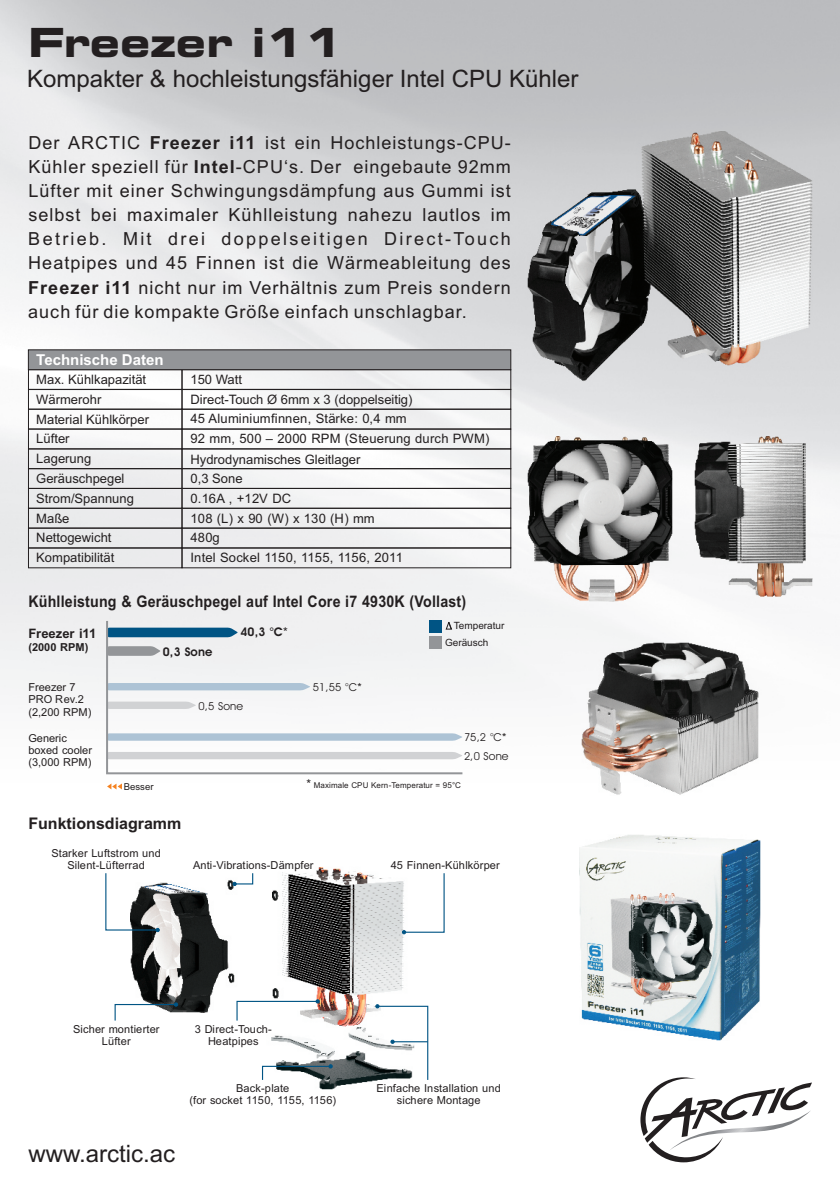
<style>
.page{position:relative;width:840px;height:1191px;background:#fff}
.page>*{position:absolute;margin:0;border:0;box-sizing:border-box;transform-origin:0 0}
.t1{font:700 40px "H Square 721 Extended BT";color:#231f20}
.t2{font:24px "Arial";color:#231f20}
.t3{font:18px/24.2px "Arial";letter-spacing:.055em;color:#231f20;text-align:justify}
.t4{font:700 16px "Arial";letter-spacing:.015em;color:#231f20;scale:.89 1}
.t5{font:700 16px "Arial";letter-spacing:.015em;color:#231f20}
.t6{font:700 15px "Arial";color:#fff}
.t7{font:13px "Arial";color:#231f20}
.t8{font:700 13px "Arial";color:#231f20}
.t9{font:700 12px "Avant Garde IT Cby BT";color:#231f20}
.t10{font:11px/12.2px "Arial";color:#231f20;text-align:center}
.t11{font:11px/19.2px "Avant Garde IT Cby BT";color:#231f20}
.t12{font:700 11px "Arial";color:#231f20}
.t13{font:10px/16.8px "Arial";color:#231f20}
.t14{font:9.6px "Arial";color:#231f20}
.t15{font:8px "Arial";color:#231f20}
.s1{font-weight:700}
.s2{font-family:"Arial";font-weight:400}
.s3{font-family:"Arial"}
.s4{font-size:12px}
</style>
<div class="page">
<img style="left:0;top:0;width:839px;height:790px">
<svg style="left:640px;top:1077px;width:171px;height:85px"></svg>
<div style="left:181px;top:369px;width:330px;height:21px;border:1px solid #231f20"></div>
<div style="left:28px;top:369px;width:154px;height:21px;border:1px solid #231f20"></div>
<div style="left:181px;top:409px;width:330px;height:20px;border:1px solid #231f20"></div>
<div style="left:28px;top:409px;width:154px;height:20px;border:1px solid #231f20"></div>
<svg style="left:27px;top:349px;width:484px;height:22px;background:#8c8d90"></svg>
<div style="left:181px;top:428px;width:330px;height:21px;border:1px solid #231f20"></div>
<div style="left:28px;top:428px;width:154px;height:21px;border:1px solid #231f20"></div>
<div style="left:181px;top:448px;width:330px;height:21px;border:1px solid #231f20"></div>
<div style="left:28px;top:448px;width:154px;height:21px;border:1px solid #231f20"></div>
<div style="left:181px;top:488px;width:330px;height:21px;border:1px solid #231f20"></div>
<div style="left:28px;top:488px;width:154px;height:21px;border:1px solid #231f20"></div>
<div style="left:181px;top:508px;width:330px;height:20px;border:1px solid #231f20"></div>
<div style="left:28px;top:508px;width:154px;height:20px;border:1px solid #231f20"></div>
<div style="left:181px;top:527px;width:330px;height:21px;border:1px solid #231f20"></div>
<div style="left:28px;top:527px;width:154px;height:21px;border:1px solid #231f20"></div>
<div style="left:181px;top:547px;width:330px;height:21px;border:1px solid #231f20"></div>
<div style="left:28px;top:547px;width:154px;height:21px;border:1px solid #231f20"></div>
<img style="left:527px;top:437px;width:145px;height:165px">
<img style="left:694px;top:437px;width:117px;height:160px">
<svg style="left:105px;top:619px;width:359px;height:156px"></svg>
<svg style="left:107px;top:783px;width:15px;height:6px"></svg>
<img style="left:527px;top:132px;width:284px;height:250px">
<img style="left:689px;top:133px;width:70px;height:233px">
<img style="left:551px;top:195px;width:84px;height:40px">
<img style="left:557px;top:227px;width:21px;height:10px">
<img style="left:581px;top:642px;width:177px;height:153px">
<img style="left:130px;top:882px;width:79px;height:130px">
<img style="left:287px;top:867px;width:118px;height:183px">
<img style="left:209px;top:872px;width:78px;height:170px">
<img style="left:276px;top:1050px;width:99px;height:39px">
<svg style="left:114px;top:1002px;width:64px;height:19px"></svg>
<svg style="left:232px;top:872px;width:22px;height:14px"></svg>
<svg style="left:401px;top:872px;width:44px;height:62px"></svg>
<svg style="left:236px;top:999px;width:83px;height:22px"></svg>
<svg style="left:375px;top:1004px;width:53px;height:77px"></svg>
<svg style="left:262px;top:1064px;width:70px;height:17px"></svg>
<svg style="left:105px;top:873px;width:55px;height:59px"></svg>
<img style="left:579px;top:835px;width:181px;height:205px">
<h1 class="t1" style="left:28px;top:27px;width:316px">Freezer i11</h1>
<h2 class="t2" style="left:27px;top:70px;width:552px">Kompakter &amp; hochleistungsfähiger Intel CPU Kühler</h2>
<p class="t3" style="left:28px;top:132px;width:483px">Der ARCTIC <span class="s1">Freezer i11</span> ist ein Hochleistungs-CPU-Kühler speziell für <span class="s1">Intel</span>-CPU‘s. Der eingebaute 92mm Lüfter mit einer Schwingungsdämpfung aus Gummi ist selbst bei maximaler Kühlleistung nahezu lautlos im Betrieb. Mit drei doppelseitigen Direct-Touch Heatpipes und 45 Finnen ist die Wärmeableitung des <span class="s1">Freezer i11</span> nicht nur im Verhältnis zum Preis sondern auch für die kompakte Größe einfach unschlagbar.</p>
<p class="t6" style="left:36px;top:354px;width:129px">Technische Daten</p>
<p class="t7" style="left:36px;top:394px;width:67px">Wärmerohr</p>
<p class="t7" style="left:190px;top:394px;width:223px">Direct-Touch Ø 6mm x 3 (doppelseitig)</p>
<p class="t7" style="left:36px;top:374px;width:111px">Max. Kühlkapazität</p>
<p class="t7" style="left:36px;top:414px;width:114px">Material Kühlkörper</p>
<p class="t7" style="left:190px;top:414px;width:218px">45 Aluminiumfinnen, Stärke: 0,4 mm</p>
<p class="t7" style="left:36px;top:434px;width:35px">Lüfter</p>
<p class="t7" style="left:190px;top:434px;width:300px">92 mm, 500 – 2000 RPM (Steuerung durch PWM)</p>
<p class="t7" style="left:190px;top:375px;width:53px">150 Watt</p>
<p class="t7" style="left:36px;top:454px;width:56px">Lagerung</p>
<p class="t7" style="left:36px;top:493px;width:99px">Strom/Spannung</p>
<p class="t7" style="left:190px;top:493px;width:102px">0.16A , +12V DC</p>
<p class="t7" style="left:36px;top:513px;width:35px">Maße</p>
<p class="t7" style="left:190px;top:513px;width:186px">108 (L) x 90 (W) x 130 (H) mm</p>
<p class="t7" style="left:190px;top:454px;width:171px">Hydrodynamisches Gleitlager</p>
<p class="t7" style="left:36px;top:473px;width:90px">Geräuschpegel</p>
<p class="t7" style="left:190px;top:473px;width:54px">0,3 Sone</p>
<p class="t7" style="left:36px;top:533px;width:77px">Nettogewicht</p>
<p class="t7" style="left:190px;top:533px;width:31px">480g</p>
<p class="t7" style="left:36px;top:553px;width:80px">Kompatibilität</p>
<p class="t7" style="left:190px;top:553px;width:214px">Intel Sockel 1150, 1155, 1156, 2011</p>
<p class="t4" style="left:28px;top:595px;width:493px">Kühlleistung &amp; Geräuschpegel auf Intel Core i7 4930K (Vollast)</p>
<p class="t8" style="left:28px;top:628px;width:69px">Freezer i11</p>
<p class="t12" style="left:28px;top:642px;width:61px">(2000 RPM)</p>
<p class="t10" style="left:28px;top:682px;width:64px;text-align:left">Freezer 7<br>PRO Rev.2 (2,200 RPM)</p>
<p class="t10" style="left:28px;top:732px;width:65px;text-align:left">Generic boxed cooler (3,000 RPM)</p>
<p class="t13" style="left:445px;top:618px;width:61px;text-indent:9px">Temperatur<br>Geräusch</p>
<p class="t9" style="left:240px;top:627px;width:49px">40,3 °C<span class="s2">*</span></p>
<p class="t9" style="left:163px;top:646px;width:51px">0,3 Sone</p>
<p class="t11" style="left:312px;top:678px;width:50px">51,55 °C<span class="s3">*</span></p>
<p class="t11" style="left:198px;top:697px;width:46px">0,5 Sone</p>
<p class="t11" style="left:464px;top:728px;width:46px">75,2 °C<span class="s3">*<br></span>2,0 Sone</p>
<p class="t14" style="left:124px;top:782px;width:31px">Besser</p>
<p class="t5" style="left:28px;top:817px;width:154px">Funktionsdiagramm</p>
<p class="t10" style="left:51px;top:848px;width:111px">Starker Luftstrom und<br>Silent-Lüfterrad</p>
<p class="t15" style="left:306px;top:782px;width:156px"><span class="s4">*</span> Maximale CPU Kern-Temperatur = 95°C</p>
<p class="t10" style="left:193px;top:860px;width:122px">Anti-Vibrations-Dämpfer</p>
<p class="t10" style="left:390px;top:860px;width:110px">45 Finnen-Kühlkörper</p>
<p class="t10" style="left:73px;top:1023px;width:88px">Sicher montierter<br>Lüfter</p>
<p class="t10" style="left:195px;top:1023px;width:79px">3 Direct-Touch-<br>Heatpipes</p>
<p class="t10" style="left:189px;top:1083px;width:148px">Back-plate<br>(for socket 1150, 1155, 1156)</p>
<h2 class="t2" style="left:28px;top:1144px;width:148px">www.arctic.ac</h2>
<p class="t10" style="left:376px;top:1083px;width:126px">Einfache Installation und sichere Montage</p>
</div>
